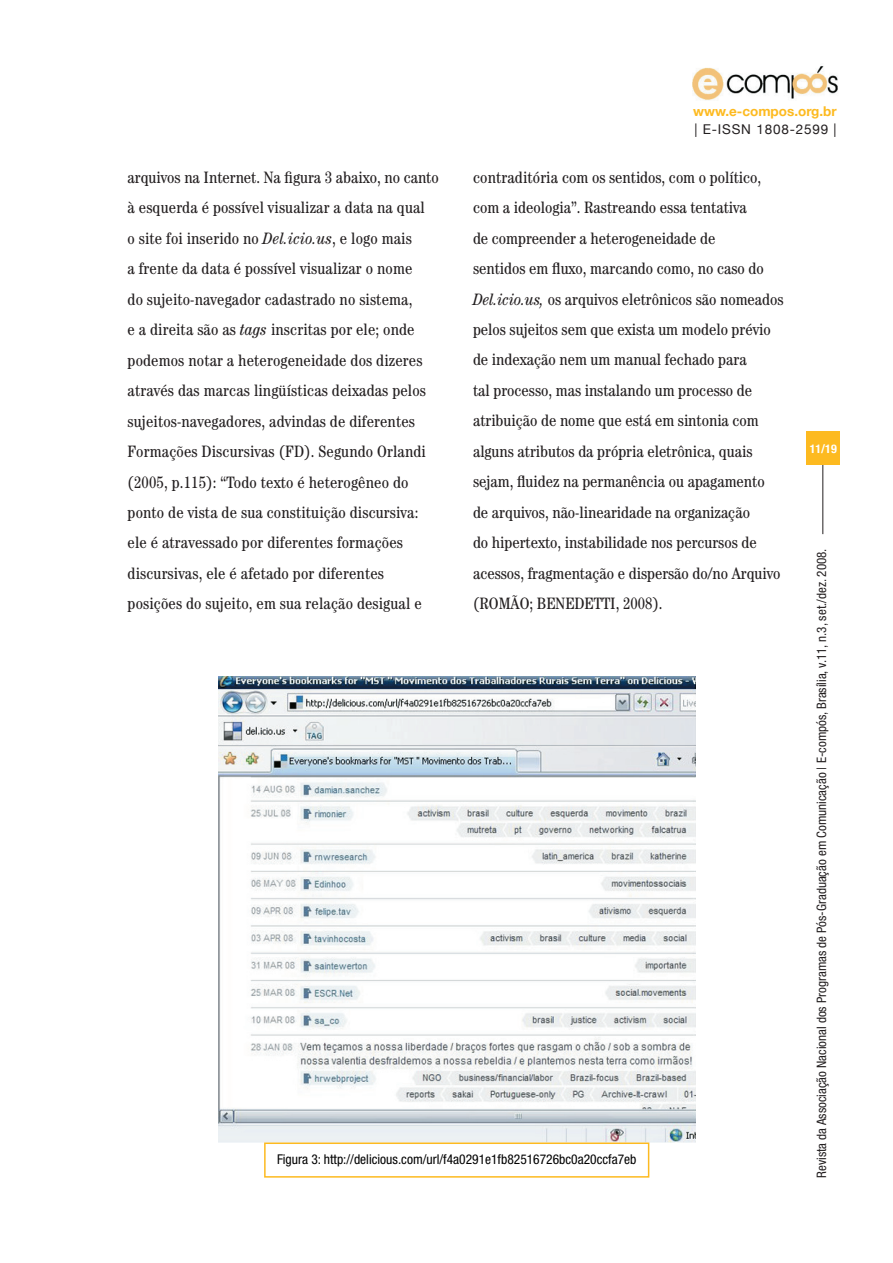
<style>
.page{position:relative;width:893px;height:1263px;background:#fff}
.page>*{position:absolute;margin:0;border:0;box-sizing:border-box;transform-origin:0 0}
.t1{font:condensed 16.5px/30.5px "Century";color:#231f20}
.t2{font:condensed 13.5px "Helvetica Neue LT Std";color:#000}
.t3{font:700 13.5px "Helvetica Neue";color:#fdba20}
.t4{font:13.5px "Helvetica Neue";letter-spacing:.06em;color:#231f20}
.t5{font:condensed 13.05px "Helvetica Neue LT Std";color:#231f20}
.t6{font:700 condensed 12px "Helvetica Neue";color:#fff}
.s1{font-style:italic}
</style>
<div class="page">
<hr style="left:822px;top:453px;width:1px;height:81px;background:#231f20">
<div style="left:806px;top:432px;width:34px;height:33px;background:#fdba20"></div>
<img style="left:692px;top:66px;width:146px;height:34px">
<img style="left:218px;top:676px;width:478px;height:466px">
<div style="left:264px;top:1142px;width:385px;height:35px;border:2px solid #fdba20"></div>
<p class="t3" style="left:693px;top:103px;width:145px">www.e-compos.org.br</p>
<p class="t4" style="left:694px;top:121px;width:144px">| E-ISSN 1808-2599 |</p>
<p class="t1" style="left:128px;top:162px;width:313px">arquivos na Internet. Na figura 3 abaixo, no canto à esquerda é possível visualizar a data na qual<br>o site foi inserido no <span class="s1">Del.icio.us</span>, e logo mais<br>a frente da data é possível visualizar o nome<br>do sujeito-navegador cadastrado no sistema,<br>e a direita são as <span class="s1">tags</span> inscritas por ele; onde podemos notar a heterogeneidade dos dizeres através das marcas lingüísticas deixadas pelos sujeitos-navegadores, advindas de diferentes Formações Discursivas (FD). Segundo Orlandi (2005, p.115): “Todo texto é heterogêneo do ponto de vista de sua constituição discursiva: ele é atravessado por diferentes formações discursivas, ele é afetado por diferentes posições do sujeito, em sua relação desigual e</p>
<p class="t1" style="left:473px;top:162px;width:312px">contraditória com os sentidos, com o político, com a ideologia”. Rastreando essa tentativa<br>de compreender a heterogeneidade de<br>sentidos em fluxo, marcando como, no caso do <span class="s1">Del.icio.us,</span> os arquivos eletrônicos são nomeados pelos sujeitos sem que exista um modelo prévio de indexação nem um manual fechado para<br>tal processo, mas instalando um processo de atribuição de nome que está em sintonia com alguns atributos da própria eletrônica, quais sejam, fluidez na permanência ou apagamento de arquivos, não-linearidade na organização<br>do hipertexto, instabilidade nos percursos de acessos, fragmentação e dispersão do/no Arquivo (ROMÃO; BENEDETTI, 2008).</p>
<p class="t2" style="left:277px;top:1152px;width:361px">Figura 3: http://delicious.com/url/f4a0291e1fb82516726bc0a20ccfa7eb</p>
<p class="t6" style="left:810px;top:441px;width:29px">11/19</p>
<p class="t5" style="left:814px;top:1178px;width:631px;rotate:-90deg">Revista da Associação Nacional dos Programas de Pós-Graduação em Comunicação | E-compós, Brasília, v.11, n.3, set./dez. 2008.</p>
</div>
